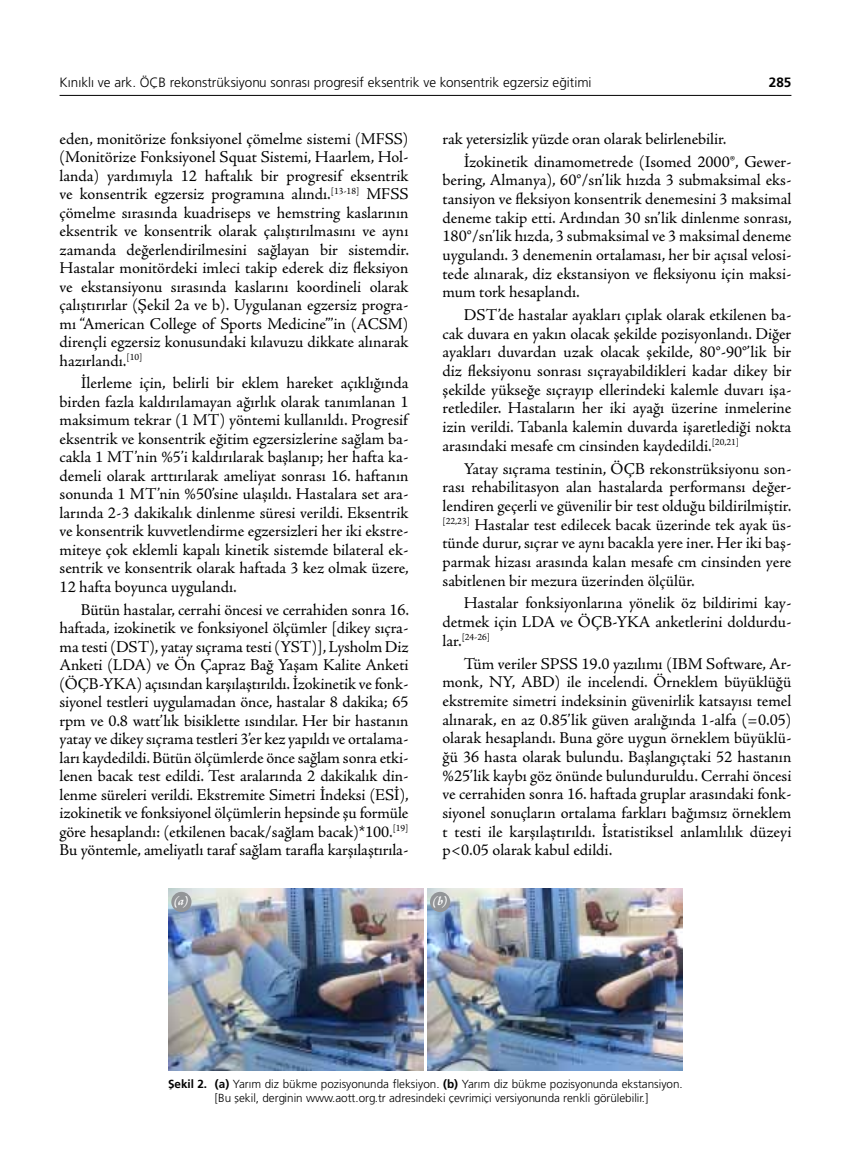
<style>
.page{position:relative;width:851px;height:1170px;background:#fff}
.page>*{position:absolute;margin:0;border:0;box-sizing:border-box;transform-origin:0 0}
.t1{font:16.5px/18.5px "Adobe Jenson Pro";color:#000;text-align:justify}
.t2{font:13.5px "Frutiger Light Nr Tr";color:#000}
.t3{font:13.5px "Frutiger Bold Tr";color:#000}
.t4{font:italic 700 12.75px "Adobe Jenson Pro";color:#fff}
.t5{font:11.7px/14.1px "Frutiger Light Nr Tr";color:#000}
.t6{font:9.6px "Adobe Jenson Pro";color:#000}
.s1{font-size:16.5px}
.s2{font-family:"Frutiger Bold Tr"}
</style>
<div class="page">
<hr style="left:60px;top:95px;width:731px;height:1px;background:#000">
<img style="left:168px;top:888px;width:256px;height:182px">
<img style="left:427px;top:888px;width:255px;height:182px">
<div style="left:171px;top:891px;width:20px;height:21px;background:#939598;border-radius:50%"></div>
<div style="left:430px;top:891px;width:20px;height:21px;background:#939598;border-radius:50%"></div>
<p class="t2" style="left:60px;top:74px;width:533px">Kınıklı ve ark. ÖÇB rekonstrüksiyonu sonrası progresif eksentrik ve konsentrik egzersiz eğitimi</p>
<p class="t3" style="left:768px;top:74px;width:24px">285</p>
<p class="t1" style="left:60px;top:130px;width:351px">eden, monitörize fonksiyonel çömelme sistemi (MFSS) (Monitörize Fonksiyonel Squat Sistemi, Haarlem, Hol&shy;landa) yardımıyla 12 haftalık bir progresif eksentrik ve konsentrik egzersiz programına alındı.<sup>[13-18]</sup> MFSS çömelme sırasında kuadriseps ve hemstring kaslarının eksentrik ve konsentrik olarak çalıştırılmasını ve aynı zamanda değerlendirilmesini sağlayan bir sistemdir.<br>Hastalar monitördeki imleci takip ederek diz fleksiyon ve ekstansiyonu sırasında kaslarını koordineli olarak çalıştırırlar (Şekil 2a ve b). Uygulanan egzersiz progra&shy;mı “American College of Sports Medicine”’in (ACSM) dirençli egzersiz konusundaki kılavuzu dikkate alınarak hazırlandı.<sup>[10]</sup></p>
<p class="t1" style="left:60px;top:374px;width:351px;text-indent:21px">İlerleme için, belirli bir eklem hareket açıklığında birden fazla kaldırılamayan ağırlık olarak tanımlanan 1 maksimum tekrar (1 MT) yöntemi kullanıldı. Progresif eksentrik ve konsentrik eğitim egzersizlerine sağlam ba&shy;cakla 1 MT’nin %5’i kaldırılarak başlanıp; her hafta ka&shy;demeli olarak arttırılarak ameliyat sonrası 16. haftanın sonunda 1 MT’nin %50’sine ulaşıldı. Hastalara set ara&shy;larında 2-3 dakikalık dinlenme süresi verildi. Eksentrik ve konsentrik kuvvetlendirme egzersizleri her iki ekstre&shy;miteye çok eklemli kapalı kinetik sistemde bilateral ek&shy;sentrik ve konsentrik olarak haftada 3 kez olmak üzere, 12 hafta boyunca uygulandı.</p>
<p class="t1" style="left:60px;top:600px;width:351px;text-indent:21px">Bütün hastalar, cerrahi öncesi ve cerrahiden sonra 16. haftada, izokinetik ve fonksiyonel ölçümler [dikey sıçra&shy;ma testi (DST), yatay sıçrama testi (YST)], Lysholm Diz Anketi (LDA) ve Ön Çapraz Bağ Yaşam Kalite Anketi (ÖÇB-YKA) açısından karşılaştırıldı. İzokinetik ve fonk&shy;siyonel testleri uygulamadan önce, hastalar 8 dakika; 65 rpm ve 0.8 watt’lık bisiklette ısındılar. Her bir hastanın yatay ve dikey sıçrama testleri 3’er kez yapıldı ve ortalama&shy;ları kaydedildi. Bütün ölçümlerde önce sağlam sonra etki&shy;lenen bacak test edildi. Test aralarında 2 dakikalık din&shy;lenme süreleri verildi. Ekstremite Simetri İndeksi (ESİ), izokinetik ve fonksiyonel ölçümlerin hepsinde şu formüle göre hesaplandı: (etkilenen bacak/sağlam bacak)*100.<sup>[19] </sup>Bu yöntemle, ameliyatlı taraf sağlam tarafla karşılaştırıla-</p>
<p class="t1" style="left:463px;top:127px;width:329px;line-height:23px;text-indent:-21px">rak yetersizlik yüzde oran olarak belirlenebilir.<br>İzokinetik dinamometrede (Isomed 2000®, Gewer-</p>
<p class="t1" style="left:442px;top:171px;width:351px">bering, Almanya), 60°/sn’lik hızda 3 submaksimal eks&shy;tansiyon ve fleksiyon konsentrik denemesini 3 maksimal deneme takip etti. Ardından 30 sn’lik dinlenme sonrası, 180°/sn’lik hızda, 3 submaksimal ve 3 maksimal deneme uygulandı. 3 denemenin ortalaması, her bir açısal velosi&shy;tede alınarak, diz ekstansiyon ve fleksiyonu için maksi&shy;mum tork hesaplandı.</p>
<p class="t1" style="left:442px;top:306px;width:350px;text-indent:21px">DST’de hastalar ayakları çıplak olarak etkilenen ba&shy;cak duvara en yakın olacak şekilde pozisyonlandı. Diğer ayakları duvardan uzak olacak şekilde, 80°-90°’lik bir diz fleksiyonu sonrası sıçrayabildikleri kadar dikey bir şekilde yükseğe sıçrayıp ellerindeki kalemle duvarı işa&shy;retlediler. Hastaların her iki ayağı üzerine inmelerine izin verildi. Tabanla kalemin duvarda işaretlediği nokta arasındaki mesafe cm cinsinden kaydedildi.<sup>[20,21]</sup></p>
<p class="t1" style="left:442px;top:459px;width:350px;text-indent:21px">Yatay sıçrama testinin, ÖÇB rekonstrüksiyonu son&shy;rası rehabilitasyon alan hastalarda performansı değer&shy;lendiren geçerli ve güvenilir bir test olduğu bildirilmiştir. <sup>[22,23]</sup> Hastalar test edilecek bacak üzerinde tek ayak üs&shy;tünde durur, sıçrar ve aynı bacakla yere iner. Her iki baş&shy;parmak hizası arasında kalan mesafe cm cinsinden yere sabitlenen bir mezura üzerinden ölçülür.</p>
<p class="t1" style="left:442px;top:594px;width:350px;text-align:right">Hastalar fonksiyonlarına yönelik öz bildirimi kay&shy;detmek için LDA ve ÖÇB-YKA anketlerini doldurdu-</p>
<p class="t6" style="left:442px;top:631px;width:49px"><span class="s1">lar.</span>[24-26]</p>
<p class="t1" style="left:442px;top:654px;width:350px;text-indent:21px">Tüm veriler SPSS 19.0 yazılımı (IBM Software, Ar&shy;monk, NY, ABD) ile incelendi. Örneklem büyüklüğü ekstremite simetri indeksinin güvenirlik katsayısı temel alınarak, en az 0.85’lik güven aralığında 1-alfa (=0.05) olarak hesaplandı. Buna göre uygun örneklem büyüklü&shy;ğü 36 hasta olarak bulundu. Başlangıçtaki 52 hastanın %25’lik kaybı göz önünde bulunduruldu. Cerrahi öncesi ve cerrahiden sonra 16. haftada gruplar arasındaki fonk&shy;siyonel sonuçların ortalama farkları bağımsız örneklem t testi ile karşılaştırıldı. İstatistiksel anlamlılık düzeyi p&lt;0.05 olarak kabul edildi.</p>
<p class="t4" style="left:173px;top:893px;width:18px">(a)</p>
<p class="t4" style="left:432px;top:893px;width:18px">(b)</p>
<p class="t5" style="left:215px;top:1076px;width:469px;text-indent:-47px"><span class="s2">Şekil 2. (a)</span> Yarım diz bükme pozisyonunda fleksiyon. <span class="s2">(b)</span> Yarım diz bükme pozisyonunda ekstansiyon. [Bu şekil, derginin www.aott.org.tr adresindeki çevrimiçi versiyonunda renkli görülebilir.]</p>
</div>
